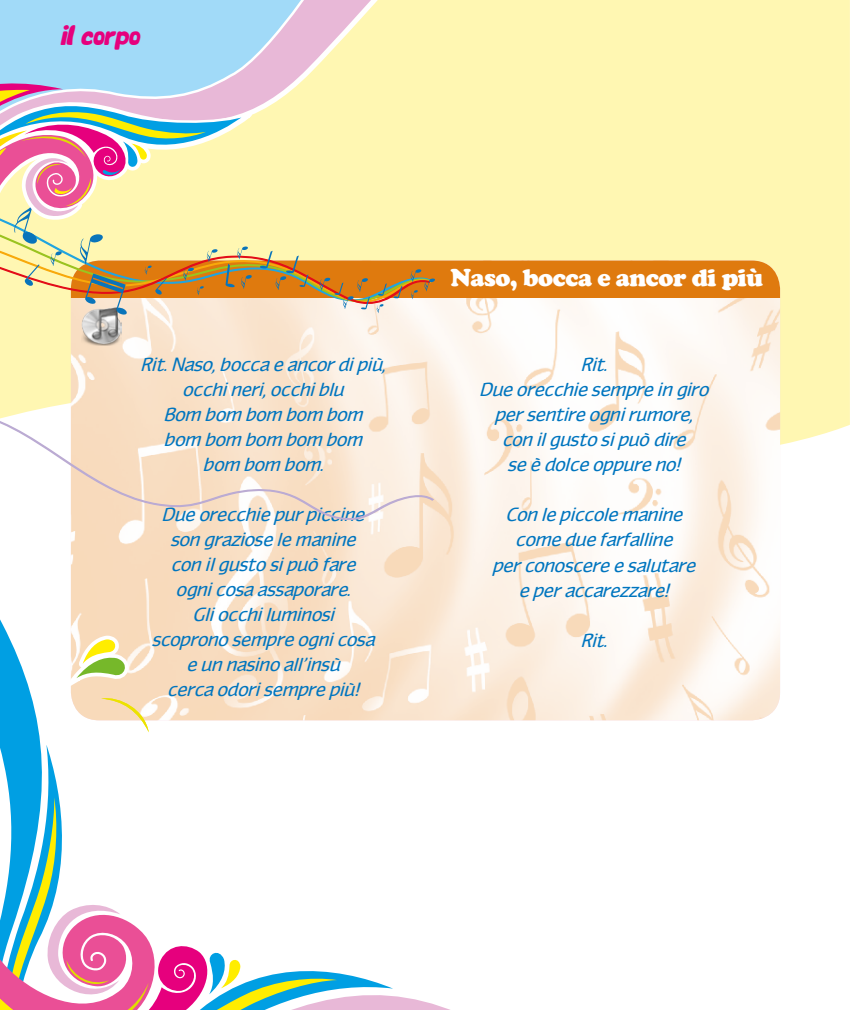
<style>
.page{position:relative;width:851px;height:1010px;background:#fff}
.page>*{position:absolute;margin:0;border:0;box-sizing:border-box;transform-origin:0 0}
.t1{font:900 25px "Cooper";letter-spacing:-.02em;color:#fff}
.t2{font:italic 25px "Valentine";color:#e6007d}
.t3{font:italic 17.5px/25px "Myndraine";color:#0075bf;text-align:center}
</style>
<div class="page">
<div style="left:0;top:0;width:849px;height:445px;background:#fff7b2"></div>
<img style="left:71px;top:298px;width:709px;height:422px">
<div style="left:71px;top:260px;width:709px;height:38px;background:#df7a0e"></div>
<img style="left:82px;top:315px;width:39px;height:30px">
<svg style="left:0;top:416px;width:433px;height:105px"></svg>
<div style="left:435px;top:0;width:88px;height:261px;background:#fff7b2"></div>
<svg style="left:0;top:538px;width:207px;height:84px"></svg>
<svg style="left:406px;top:998px;width:30px;height:12px"></svg>
<svg style="left:0;top:0;width:435px;height:315px;background:#ded5b5"></svg>
<svg style="left:0;top:622px;width:406px;height:388px"></svg>
<h1 class="t2" style="left:62px;top:25px;width:80px">il corpo</h1>
<p class="t3" style="left:140px;top:354px;width:251px">Rit.Naso,bocca e ancordipiù, occhineri,occhiblu<br>Bom bom bom bom bom<br>bom bom bom bom bom<br>bom bom bom.</p>
<p class="t3" style="left:151px;top:504px;width:229px">Due orecchie purpiccine son graziose le manine con ilgusto sipuò fare ognicosa assaporare.<br>Gliocchiluminosi scoprono sempre ognicosa e un nasino all’insù<br>cerca odorisempre più!</p>
<h1 class="t1" style="left:450px;top:263px;width:314px">Naso, bocca e ancor di più</h1>
<p class="t3" style="left:479px;top:354px;width:235px">Rit.<br>Due orecchie sempre in giro persentire ognirumore, con ilgusto sipuò dire<br>se è dolce oppure no!</p>
<p class="t3" style="left:492px;top:504px;width:209px">Con le piccole manine come due farfalline perconoscere e salutare e peraccarezzare!</p>
<p class="t3" style="left:580px;top:629px;width:32px">Rit.</p>
</div>
